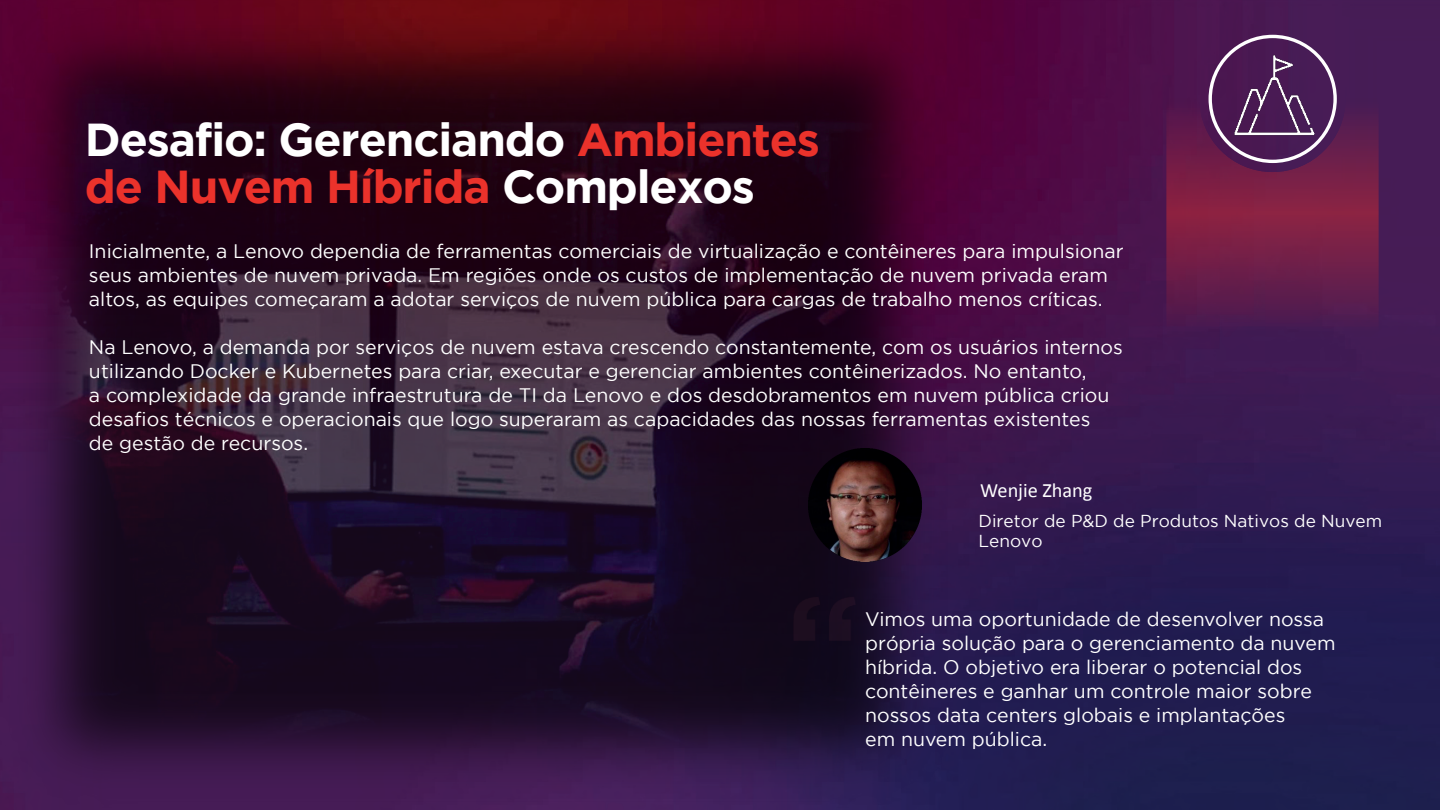
<style>
.page{position:relative;width:1440px;height:810px;background:#fff}
.page>*{position:absolute;margin:0;border:0;box-sizing:border-box;transform-origin:0 0}
.t1{font:700 46.05px/47.2px "Gotham";letter-spacing:-.025em;color:#fff}
.t2{font:20.4px "Calibri";color:#fff}
.t3{font:19.5px/24px "Gotham";color:#fff}
.t4{font:17.25px/20.7px "Gotham";color:#fff}
.s1{color:#eb322b}
</style>
<div class="page">
<img style="left:955px;top:0;width:485px;height:810px">
<img style="left:0;top:0;width:955px;height:810px">
<img style="left:785px;top:592px;width:79px;height:52px">
<svg style="left:1166px;top:94px;width:213px;height:252px;background:#691e4b"></svg>
<img style="left:1212px;top:43px;width:123px;height:100px">
<div style="left:1209px;top:35px;width:128px;height:128px;border:3px solid #fff;border-radius:50%"></div>
<img style="left:808px;top:448px;width:113px;height:113px">
<h1 class="t1" style="left:85px;top:115px;width:737px">Desafio: Gerenciando <span class="s1">Ambientes de Nuvem Híbrida</span> Complexos</h1>
<p class="t3" style="left:89px;top:239px;width:1036px">Inicialmente, a Lenovo dependia de ferramentas comerciais de virtualização e contêineres para impulsionar seus ambientes de nuvem privada. Em regiões onde os custos de implementação de nuvem privada eram altos, as equipes começaram a adotar serviços de nuvem pública para cargas de trabalho menos críticas.</p>
<p class="t3" style="left:89px;top:335px;width:1035px">Na Lenovo, a demanda por serviços de nuvem estava crescendo constantemente, com os usuários internos utilizando Docker e Kubernetes para criar, executar e gerenciar ambientes contêinerizados. No entanto,<br>a complexidade da grande infraestrutura de TI da Lenovo e dos desdobramentos em nuvem pública criou desafios técnicos e operacionais que logo superaram as capacidades das nossas ferramentas existentes<br>de gestão de recursos.</p>
<p class="t2" style="left:980px;top:476px;width:114px">Wenjie Zhang</p>
<p class="t4" style="left:979px;top:510px;width:405px">Diretor de P&amp;D de Produtos Nativos de Nuvem<br>Lenovo</p>
<p class="t3" style="left:865px;top:606px;width:472px">Vimos uma oportunidade de desenvolver nossa própria solução para o gerenciamento da nuvem híbrida. O objetivo era liberar o potencial dos contêineres e ganhar um controle maior sobre nossos data centers globais e implantações<br>em nuvem pública.</p>
</div>
